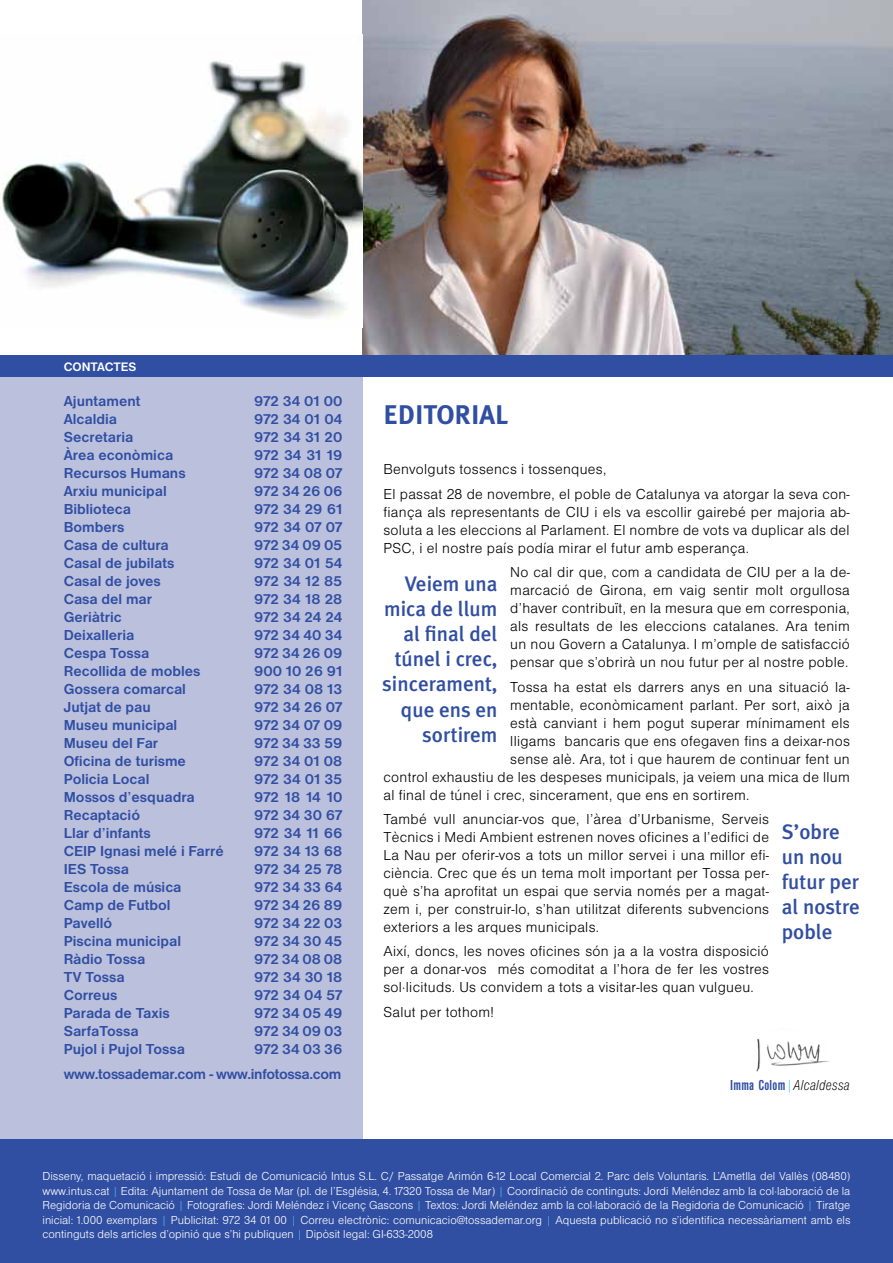
<style>
.page{position:relative;width:893px;height:1263px;background:#fff}
.page>*{position:absolute;margin:0;border:0;box-sizing:border-box;transform-origin:0 0}
.t1{font:700 27px "Meta Plus";color:#304ea2}
.t2{font:500 21px/25.2px "Meta Plus";color:#304ea2;text-align:right}
.t3{font:15px/18px "Nimbus San D Ligh";letter-spacing:.02em;color:#000;text-align:justify}
.t4{font:700 15px/18px "Nimbus San D";color:#304ea2;text-align:justify}
.t5{font:700 15px "Nimbus San D";letter-spacing:-.02em;color:#304ea2}
.t6{font:15px "Nimbus San D Ligh Cond Ital";letter-spacing:.02em;color:#000}
.t7{font:700 12.75px "Nimbus San D";color:#fff}
.t8{font:12px/14.4px "Nimbus San D Ligh";color:#fff;text-align:justify}
.s1{font-family:"Nimbus San D";font-weight:700;font-stretch:condensed;color:#304ea2}
.s2{font-family:"Nimbus San D Ligh Cond";color:#4ec9f5}
</style>
<div class="page">
<img style="left:362px;top:0;width:531px;height:355px">
<div style="left:0;top:374px;width:362px;height:889px;background:#bbc0dd"></div>
<img style="left:0;top:60px;width:362px;height:259px">
<div style="left:0;top:355px;width:893px;height:22px;background:#304ea2"></div>
<div style="left:0;top:1140px;width:893px;height:123px;background:#304ea2"></div>
<img style="left:756px;top:1038px;width:73px;height:34px">
<p class="t7" style="left:64px;top:360px;width:74px">Contactes</p>
<p class="t4" style="left:64px;top:392px;width:161px;text-align:left">Ajuntament<br>Alcaldia<br>Secretaria<br>Àrea econòmica<br>Recursos Humans<br>Arxiu municipal<br>Biblioteca<br>Bombers<br>Casa de cultura<br>Casal de jubilats<br>Casal de joves<br>Casa del mar<br>Geriàtric<br>Deixalleria<br>Cespa Tossa<br>Recollida de mobles<br>Gossera comarcal<br>Jutjat de pau<br>Museu municipal<br>Museu del Far<br>Oficina de turisme<br>Policia Local<br>Mossos d’esquadra<br>Recaptació<br>Llar d’infants<br>CEIP Ignasi melé i Farré<br>IES Tossa<br>Escola de música<br>Camp de Futbol<br>Pavelló<br>Piscina municipal<br>Ràdio Tossa<br>TV Tossa<br>Correus<br>Parada de Taxis<br>SarfaTossa<br>Pujol i Pujol Tossa</p>
<p class="t5" style="left:64px;top:1065px;width:279px">www.tossademar.com - www.infotossa.com</p>
<p class="t4" style="left:254px;top:392px;width:90px">972 34 01 00<br>972 34 01 04<br>972 34 31 20<br>972 34 31 19<br>972 34 08 07<br>972 34 26 06<br>972 34 29 61<br>972 34 07 07<br>972 34 09 05<br>972 34 01 54<br>972 34 12 85<br>972 34 18 28<br>972 34 24 24<br>972 34 40 34<br>972 34 26 09<br>900 10 26 91<br>972 34 08 13<br>972 34 26 07<br>972 34 07 09<br>972 34 33 59<br>972 34 01 08<br>972 34 01 35<br>972 18 14 10<br>972 34 30 67<br>972 34 11 66<br>972 34 13 68<br>972 34 25 78<br>972 34 33 64<br>972 34 26 89<br>972 34 22 03<br>972 34 30 45<br>972 34 08 08<br>972 34 30 18<br>972 34 04 57<br>972 34 05 49<br>972 34 09 03<br>972 34 03 36</p>
<h1 class="t1" style="left:383px;top:398px;width:15px">EDITORIAL</h1>
<p class="t3" style="left:383px;top:457px;width:468px;line-height:24.3px">Benvolguts tossencs i tossenques,<br>El passat 28 de novembre, el poble de Catalunya va atorgar la seva con-</p>
<p class="t3" style="left:383px;top:503px;width:468px">fiança als representants de CIU i els va escollir gairebé per majoria ab&shy;soluta a les eleccions al Parlament. El nombre de vots va duplicar als del PSC, i el nostre país podía mirar el futur amb esperança.</p>
<p class="t3" style="left:510px;top:563px;width:341px">No cal dir que, com a candidata de CIU per a la de&shy;marcació de Girona, em vaig sentir molt orgullosa d’haver contribuït, en la mesura que em corresponia, als resultats de les eleccions catalanes. Ara tenim un nou Govern a Catalunya. I m’omple de satisfacció pensar que s’obrirà un nou futur per al nostre poble.</p>
<p class="t3" style="left:510px;top:677px;width:341px">Tossa ha estat els darrers anys en una situació la-</p>
<p class="t3" style="left:510px;top:695px;width:341px">mentable, econòmicament parlant. Per sort, això ja</p>
<p class="t3" style="left:510px;top:713px;width:341px">està canviant i hem pogut superar mínimament els</p>
<p class="t3" style="left:510px;top:731px;width:341px">lligams bancaris que ens ofegaven fins a deixar-nos</p>
<p class="t3" style="left:510px;top:749px;width:341px">sense alè. Ara, tot i que haurem de continuar fent un</p>
<p class="t3" style="left:383px;top:767px;width:468px">control exhaustiu de les despeses municipals, ja veiem una mica de llum</p>
<p class="t3" style="left:383px;top:785px;width:367px">al final de túnel i crec, sincerament, que ens en sortirem.</p>
<p class="t3" style="left:383px;top:810px;width:387px">També vull anunciar-vos que, l’àrea d’Urbanisme, Serveis Tècnics i Medi Ambient estrenen noves oficines a l’edifici de La Nau per oferir-vos a tots un millor servei i una millor efi&shy;ciència. Crec que és un tema molt important per Tossa per&shy;què s’ha aprofitat un espai que servia només per a magat&shy;zem i, per construir-lo, s’han utilitzat diferents subvencions exteriors a les arques municipals.</p>
<p class="t3" style="left:383px;top:942px;width:387px">Així, doncs, les noves oficines són ja a la vostra disposició per a donar-vos més comoditat a l’hora de fer les vostres sol·licituds. Us convidem a tots a visitar-les quan vulgueu.</p>
<p class="t3" style="left:383px;top:1002px;width:112px">Salut per tothom!</p>
<h2 class="t2" style="left:382px;top:570px;width:117px">Veiem una mica de llum al final del túnel i crec, sincerament, que ens en sortirem</h2>
<h2 class="t2" style="left:782px;top:818px;width:80px;text-align:left">S’obre un nou futur per al nostre poble</h2>
<p class="t6" style="left:730px;top:1077px;width:121px"><span class="s1">Imma Colom</span><span class="s2">|</span>Alcaldessa</p>
<p class="t8" style="left:43px;top:1169px;width:809px">Disseny, maquetació i impressió: Estudi de Comunicació Intus S.L. C/ Passatge Arimón 6-12 Local Comercial 2. Parc dels Voluntaris. L’Ametlla del Vallès (08480) www.intus.cat <span class="s2">|</span> Edita: Ajuntament de Tossa de Mar (pl. de l’Església, 4. 17320 Tossa de Mar) <span class="s2">|</span> Coordinació de continguts: Jordi Meléndez amb la col·laboració de la Regidoria de Comunicació <span class="s2">|</span> Fotografies: Jordi Meléndez i Vicenç Gascons <span class="s2">|</span> Textos: Jordi Meléndez amb la col·laboració de la Regidoria de Comunicació <span class="s2">|</span> Tiratge inicial: 1.000 exemplars <span class="s2">|</span> Publicitat: 972 34 01 00 <span class="s2">|</span> Correu electrònic: comunicacio@tossademar.org <span class="s2">|</span> Aquesta publicació no s’identifica necessàriament amb els continguts dels articles d’opinió que s’hi publiquen <span class="s2">|</span> Dipòsit legal: GI-633-2008</p>
</div>
